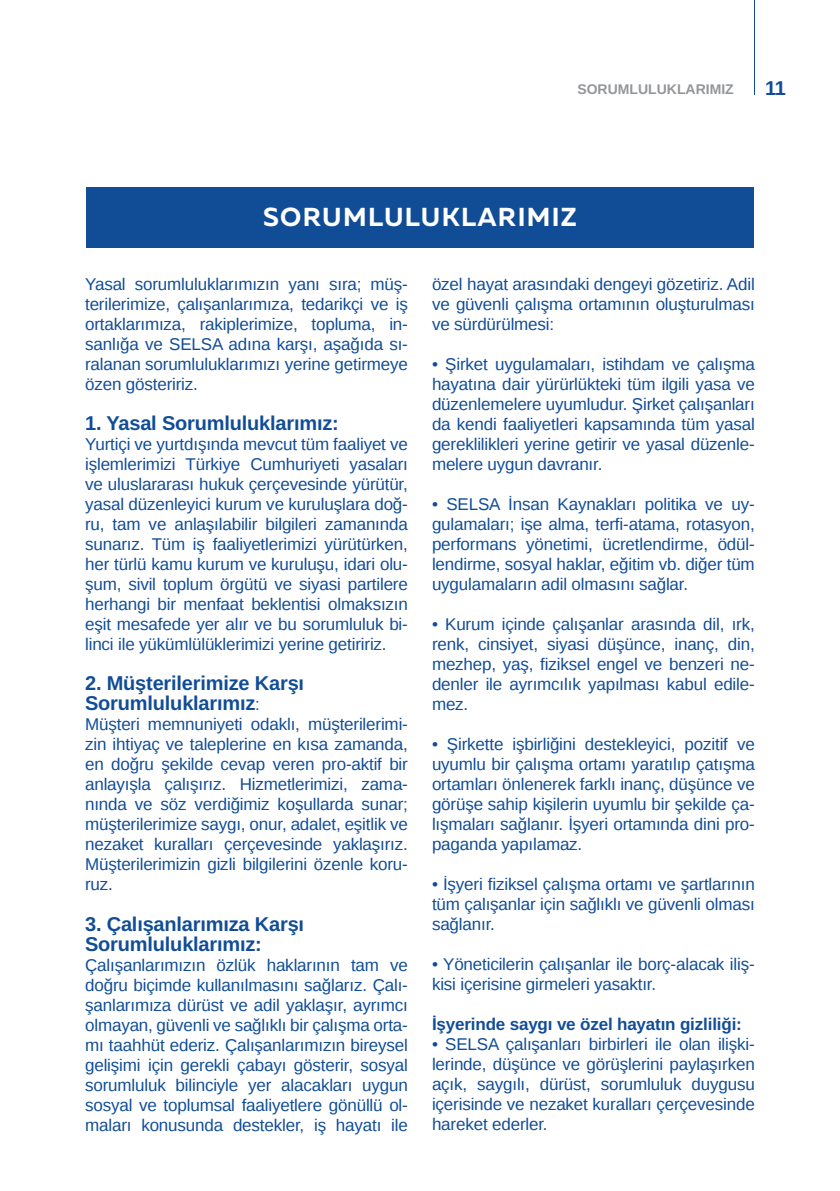
<style>
.page{position:relative;width:840px;height:1191px;background:#fff}
.page>*{position:absolute;margin:0;border:0;box-sizing:border-box;transform-origin:0 0}
.t1{font:700 26px "Muller";letter-spacing:.05em;color:#fff}
.t2{font:700 20px/20px "Liberation Sans";letter-spacing:-.01em;color:#114d97}
.t3{font:17px/20px "Liberation Sans";letter-spacing:-.01em;color:#114d97;text-align:justify}
.t4{font:700 17px "Liberation Sans";letter-spacing:-.01em;color:#114d97}
.t5{font:700 14px "Liberation Sans";color:#939598}
.s1{font-weight:400;font-size:17px}
</style>
<div class="page">
<hr style="left:753px;top:0;width:1px;height:94px;background:#114d97">
<div style="left:86px;top:187px;width:667px;height:61px;background:#114d97"></div>
<p class="t5" style="left:577px;top:79px;width:158px">SORUMLULUKLARIMIZ</p>
<p class="t2" style="left:764px;top:77px;width:22px">11</p>
<h1 class="t1" style="left:263px;top:200px;width:315px">SORUMLULUKLARIMIZ</h1>
<p class="t3" style="left:85px;top:275px;width:324px">Yasal sorumluluklarımızın yanı sıra; müş&shy;terilerimize, çalışanlarımıza, tedarikçi ve iş ortaklarımıza, rakiplerimize, topluma, in&shy;sanlığa ve SELSA adına karşı, aşağıda sı&shy;ralanan sorumluluklarımızı yerine getirmeye özen gösteririz.</p>
<p class="t2" style="left:85px;top:413px;width:255px">1. Yasal Sorumluluklarımız:</p>
<p class="t3" style="left:85px;top:435px;width:324px">Yurtiçi ve yurtdışında mevcut tüm faaliyet ve işlemlerimizi Türkiye Cumhuriyeti yasaları ve uluslararası hukuk çerçevesinde yürütür, yasal düzenleyici kurum ve kuruluşlara doğ&shy;ru, tam ve anlaşılabilir bilgileri zamanında sunarız. Tüm iş faaliyetlerimizi yürütürken, her türlü kamu kurum ve kuruluşu, idari olu&shy;şum, sivil toplum örgütü ve siyasi partilere herhangi bir menfaat beklentisi olmaksızın eşit mesafede yer alır ve bu sorumluluk bi&shy;linci ile yükümlülüklerimizi yerine getiririz.</p>
<p class="t2" style="left:85px;top:673px;width:220px">2. Müşterilerimize Karşı<br>Sorumluluklarımız<span class="s1">:</span></p>
<p class="t3" style="left:85px;top:715px;width:324px">Müşteri memnuniyeti odaklı, müşterilerimi&shy;zin ihtiyaç ve taleplerine en kısa zamanda, en doğru şekilde cevap veren pro-aktif bir anlayışla çalışırız. Hizmetlerimizi, zama&shy;nında ve söz verdiğimiz koşullarda sunar; müşterilerimize saygı, onur, adalet, eşitlik ve nezaket kuralları çerçevesinde yaklaşırız.<br>Müşterilerimizin gizli bilgilerini özenle koru&shy;ruz.</p>
<p class="t2" style="left:85px;top:913px;width:220px">3. Çalışanlarımıza Karşı<br>Sorumluluklarımız:</p>
<p class="t3" style="left:85px;top:955px;width:324px">Çalışanlarımızın özlük haklarının tam ve doğru biçimde kullanılmasını sağlarız. Çalı&shy;şanlarımıza dürüst ve adil yaklaşır, ayrımcı olmayan, güvenli ve sağlıklı bir çalışma orta&shy;mı taahhüt ederiz. Çalışanlarımızın bireysel gelişimi için gerekli çabayı gösterir, sosyal sorumluluk bilinciyle yer alacakları uygun sosyal ve toplumsal faaliyetlere gönüllü ol&shy;maları konusunda destekler, iş hayatı ile</p>
<p class="t3" style="left:432px;top:275px;width:324px">özel hayat arasındaki dengeyi gözetiriz. Adil ve güvenli çalışma ortamının oluşturulması ve sürdürülmesi:</p>
<p class="t3" style="left:432px;top:355px;width:324px">• Şirket uygulamaları, istihdam ve çalışma hayatına dair yürürlükteki tüm ilgili yasa ve düzenlemelere uyumludur. Şirket çalışanları da kendi faaliyetleri kapsamında tüm yasal gereklilikleri yerine getirir ve yasal düzenle&shy;melere uygun davranır.</p>
<p class="t3" style="left:432px;top:495px;width:324px">• SELSA İnsan Kaynakları politika ve uy&shy;gulamaları; işe alma, terfi-atama, rotasyon, performans yönetimi, ücretlendirme, ödül&shy;lendirme, sosyal haklar, eğitim vb. diğer tüm uygulamaların adil olmasını sağlar.</p>
<p class="t3" style="left:432px;top:615px;width:324px">• Kurum içinde çalışanlar arasında dil, ırk, renk, cinsiyet, siyasi düşünce, inanç, din, mezhep, yaş, fiziksel engel ve benzeri ne&shy;denler ile ayrımcılık yapılması kabul edile&shy;mez.</p>
<p class="t3" style="left:432px;top:735px;width:324px">• Şirkette işbirliğini destekleyici, pozitif ve uyumlu bir çalışma ortamı yaratılıp çatışma ortamları önlenerek farklı inanç, düşünce ve görüşe sahip kişilerin uyumlu bir şekilde ça&shy;lışmaları sağlanır. İşyeri ortamında dini pro&shy;paganda yapılamaz.</p>
<p class="t3" style="left:432px;top:875px;width:324px">• İşyeri fiziksel çalışma ortamı ve şartlarının tüm çalışanlar için sağlıklı ve güvenli olması sağlanır.</p>
<p class="t3" style="left:432px;top:955px;width:324px">• Yöneticilerin çalışanlar ile borç-alacak iliş&shy;kisi içerisine girmeleri yasaktır.</p>
<p class="t4" style="left:432px;top:1012px;width:311px">İşyerinde saygı ve özel hayatın gizliliği:</p>
<p class="t3" style="left:432px;top:1035px;width:324px">• SELSA çalışanları birbirleri ile olan ilişki&shy;lerinde, düşünce ve görüşlerini paylaşırken açık, saygılı, dürüst, sorumluluk duygusu içerisinde ve nezaket kuralları çerçevesinde hareket ederler.</p>
</div>
